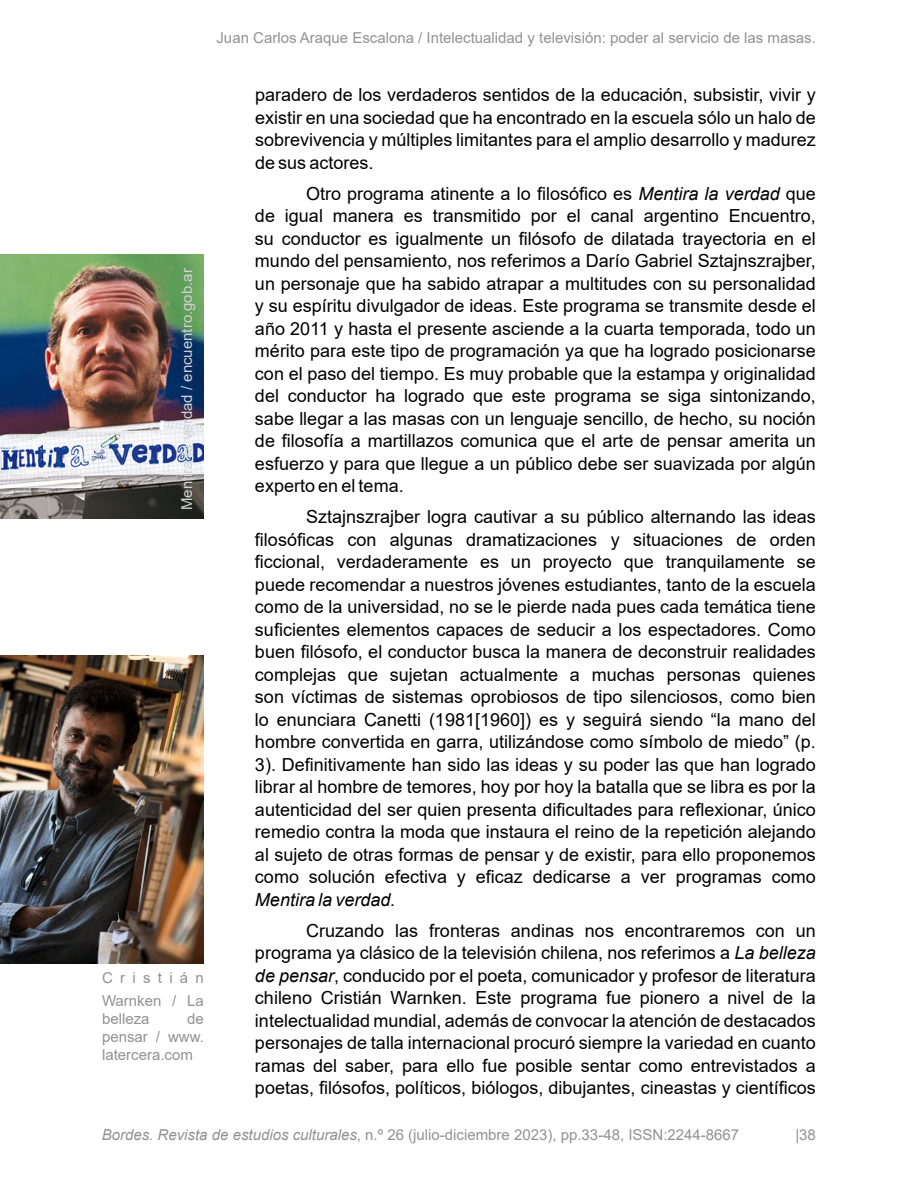
<style>
.page{position:relative;width:918px;height:1188px;background:#fff}
.page>*{position:absolute;margin:0;border:0;box-sizing:border-box;transform-origin:0 0}
.t1{font:18px/22.5px "Arial";color:#000;text-align:justify}
.t2{font:italic 18px "Arial";color:#000}
.t3{font:15px/18px "Arial";color:#929292;text-align:justify}
.t4{font:15px "Arial";color:#d2d2d2}
.t5{font:15px/22.5px "Arial";letter-spacing:.245em;color:#929292}
.s1{font-style:italic}
</style>
<div class="page">
<img style="left:0;top:254px;width:204px;height:264px">
<img style="left:0;top:655px;width:204px;height:308px">
<p class="t3" style="left:216px;top:29px;width:601px">Juan Carlos Araque Escalona / Intelectualidad y televisión: poder al servicio de las masas.</p>
<p class="t4" style="left:177px;top:510px;width:243px;rotate:-90deg">Mentira la verdad / encuentro.gob.ar</p>
<p class="t5" style="left:102px;top:967px;width:103px">Cristián<br>Warnken / La</p>
<p class="t3" style="left:102px;top:1009px;width:49px">belleza</p>
<p class="t3" style="left:102px;top:1009px;width:103px;text-indent:85px">de pensar / www. latercera.com</p>
<p class="t1" style="left:255px;top:83px;width:562px">paradero de los verdaderos sentidos de la educación, subsistir, vivir y existir en una sociedad que ha encontrado en la escuela sólo un halo de sobrevivencia y múltiples limitantes para el amplio desarrollo y madurez de sus actores.</p>
<p class="t1" style="left:255px;top:182px;width:563px;text-indent:51px">Otro programa atinente a lo filosófico es <span class="s1">Mentira la verdad</span> que de igual manera es transmitido por el canal argentino Encuentro, su conductor es igualmente un filósofo de dilatada trayectoria en el mundo del pensamiento, nos referimos a Darío Gabriel Sztajnszrajber, un personaje que ha sabido atrapar a multitudes con su personalidad y su espíritu divulgador de ideas. Este programa se transmite desde el año 2011 y hasta el presente asciende a la cuarta temporada, todo un mérito para este tipo de programación ya que ha logrado posicionarse con el paso del tiempo. Es muy probable que la estampa y originalidad del conductor ha logrado que este programa se siga sintonizando, sabe llegar a las masas con un lenguaje sencillo, de hecho, su noción de filosofía a martillazos comunica que el arte de pensar amerita un esfuerzo y para que llegue a un público debe ser suavizada por algún experto en el tema.</p>
<p class="t1" style="left:255px;top:505px;width:562px;text-indent:51px">Sztajnszrajber logra cautivar a su público alternando las ideas filosóficas con algunas dramatizaciones y situaciones de orden ficcional, verdaderamente es un proyecto que tranquilamente se puede recomendar a nuestros jóvenes estudiantes, tanto de la escuela como de la universidad, no se le pierde nada pues cada temática tiene suficientes elementos capaces de seducir a los espectadores. Como buen filósofo, el conductor busca la manera de deconstruir realidades complejas que sujetan actualmente a muchas personas quienes son víctimas de sistemas oprobiosos de tipo silenciosos, como bien lo enunciara Canetti (1981[1960]) es y seguirá siendo “la mano del hombre convertida en garra, utilizándose como símbolo de miedo” (p.<br>3). Definitivamente han sido las ideas y su poder las que han logrado librar al hombre de temores, hoy por hoy la batalla que se libra es por la autenticidad del ser quien presenta dificultades para reflexionar, único remedio contra la moda que instaura el reino de la repetición alejando al sujeto de otras formas de pensar y de existir, para ello proponemos como solución efectiva y eficaz dedicarse a ver programas como</p>
<p class="t2" style="left:255px;top:888px;width:142px">Mentira la verdad.</p>
<p class="t1" style="left:255px;top:919px;width:563px;text-indent:51px">Cruzando las fronteras andinas nos encontraremos con un programa ya clásico de la televisión chilena, nos referimos a <span class="s1">La belleza de pensar</span>, conducido por el poeta, comunicador y profesor de literatura chileno Cristián Warnken. Este programa fue pionero a nivel de la intelectualidad mundial, además de convocar la atención de destacados personajes de talla internacional procuró siempre la variedad en cuanto ramas del saber, para ello fue posible sentar como entrevistados a poetas, filósofos, políticos, biólogos, dibujantes, cineastas y científicos</p>
<p class="t3" style="left:102px;top:1125px;width:639px"><span class="s1">Bordes. Revista de estudios culturales</span>, n.º 26 (julio-diciembre 2023), pp.33-48, ISSN:2244-8667</p>
<p class="t3" style="left:795px;top:1125px;width:22px">|38</p>
</div>
